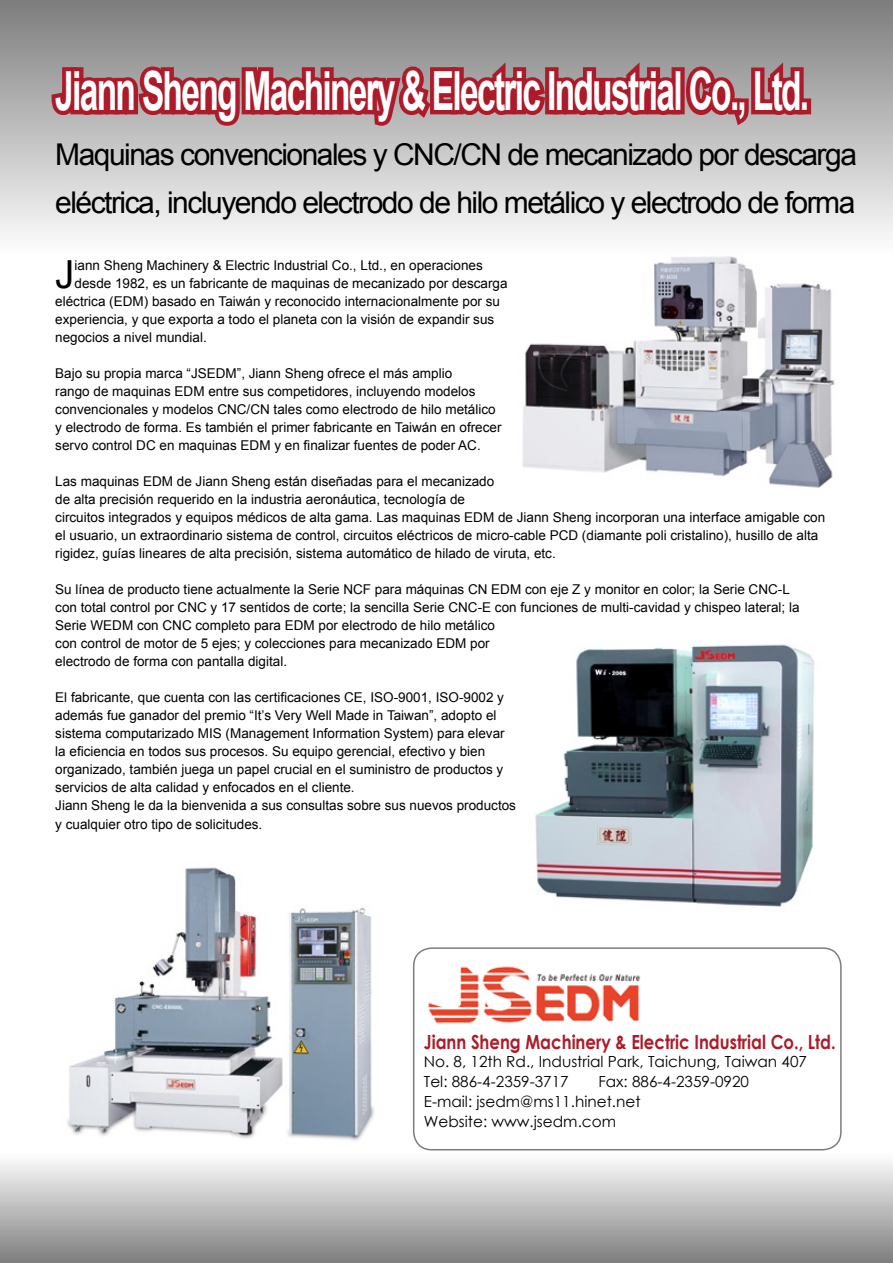
<style>
.page{position:relative;width:893px;height:1263px;background:#fff}
.page>*{position:absolute;margin:0;border:0;box-sizing:border-box;transform-origin:0 0}
.t1{font:700 54px "Arial";letter-spacing:-.05em;color:#fff;scale:.62 1}
.t2{font:38.7px "Arial";color:#000}
.t3{font:30px/48.8px "Arial";letter-spacing:-.05em;color:#000}
.t4{font:700 19.5px "Century Gothic";color:#ad1b2a;scale:.85 1}
.t5{font:15.3px/20px "Century Gothic";color:#000}
.t6{font:13.5px/18px "Arial";color:#000}
</style>
<div class="page">
<div style="left:413px;top:947px;width:429px;height:203px;border:2px solid #7d7d7d;border-radius:18px"></div>
<div style="left:0;top:1154px;width:893px;height:109px;background:linear-gradient(to bottom,#fdfdfd,#7e7e7e)"></div>
<div style="left:0;top:0;width:893px;height:253px;background:linear-gradient(to bottom,#7d7d7d,#fdfdfd)"></div>
<svg style="left:47px;top:0;width:761px;height:150px;background:#a27c80"></svg>
<div style="left:798px;top:98px;width:13px;height:16px;border:9px solid #ad1b2a"></div>
<img style="left:535px;top:644px;width:280px;height:263px">
<img style="left:522px;top:256px;width:313px;height:232px">
<img style="left:67px;top:867px;width:307px;height:274px">
<img style="left:428px;top:966px;width:213px;height:58px">
<h1 class="t1" style="left:55px;top:56px;width:1217px">Jiann Sheng Machinery &amp; Electric Industrial Co., Ltd.</h1>
<h3 class="t3" style="left:55px;top:130px;width:803px">Maquinas convencionales y CNC/CN de mecanizado por descarga eléctrica, incluyendo electrodo de hilo metálico y electrodo de forma</h3>
<h2 class="t2" style="left:55px;top:249px;width:21px">J</h2>
<p class="t6" style="left:75px;top:256px;width:410px">iann Sheng Machinery &amp; Electric Industrial Co., Ltd., en operaciones</p>
<p class="t6" style="left:75px;top:274px;width:434px">desde 1982, es un fabricante de maquinas de mecanizado por descarga</p>
<p class="t6" style="left:55px;top:292px;width:446px">eléctrica (EDM) basado en Taiwán y reconocido internacionalmente por su</p>
<p class="t6" style="left:55px;top:310px;width:440px">experiencia, y que exporta a todo el planeta con la visión de expandir sus</p>
<p class="t6" style="left:55px;top:328px;width:153px">negocios a nivel mundial.</p>
<p class="t6" style="left:55px;top:364px;width:448px">Bajo su propia marca “JSEDM”, Jiann Sheng ofrece el más amplio<br>rango de maquinas EDM entre sus competidores, incluyendo modelos convencionales y modelos CNC/CN tales como electrodo de hilo metálico y electrodo de forma. Es también el primer fabricante en Taiwán en ofrecer servo control DC en maquinas EDM y en finalizar fuentes de poder AC.</p>
<p class="t6" style="left:55px;top:472px;width:771px">Las maquinas EDM de Jiann Sheng están diseñadas para el mecanizado<br>de alta precisión requerido en la industria aeronáutica, tecnología de<br>circuitos integrados y equipos médicos de alta gama. Las maquinas EDM de Jiann Sheng incorporan una interface amigable con el usuario, un extraordinario sistema de control, circuitos eléctricos de micro-cable PCD (diamante poli cristalino), husillo de alta rigidez, guías lineares de alta precisión, sistema automático de hilado de viruta, etc.</p>
<p class="t6" style="left:55px;top:580px;width:746px">Su línea de producto tiene actualmente la Serie NCF para máquinas CN EDM con eje Z y monitor en color; la Serie CNC-L con total control por CNC y 17 sentidos de corte; la sencilla Serie CNC-E con funciones de multi-cavidad y chispeo lateral; la Serie WEDM con CNC completo para EDM por electrodo de hilo metálico<br>con control de motor de 5 ejes; y colecciones para mecanizado EDM por<br>electrodo de forma con pantalla digital.</p>
<p class="t6" style="left:55px;top:688px;width:462px">El fabricante, que cuenta con las certificaciones CE, ISO-9001, ISO-9002 y además fue ganador del premio “It’s Very Well Made in Taiwan”, adopto el sistema computarizado MIS (Management Information System) para elevar la eficiencia en todos sus procesos. Su equipo gerencial, efectivo y bien organizado, también juega un papel crucial en el suministro de productos y servicios de alta calidad y enfocados en el cliente.<br>Jiann Sheng le da la bienvenida a sus consultas sobre sus nuevos productos y cualquier otro tipo de solicitudes.</p>
<h3 class="t4" style="left:424px;top:1027px;width:486px">Jiann Sheng Machinery &amp; Electric Industrial Co., Ltd.</h3>
<p class="t5" style="left:424px;top:1051px;width:385px">No. 8, 12th Rd., Industrial Park, Taichung, Taiwan 407<br>Tel: 886-4-2359-3717</p>
<p class="t5" style="left:424px;top:1071px;width:327px;text-indent:175px">Fax: 886-4-2359-0920<br>E-mail: jsedm@ms11.hinet.net<br>Website: www.jsedm.com</p>
</div>
